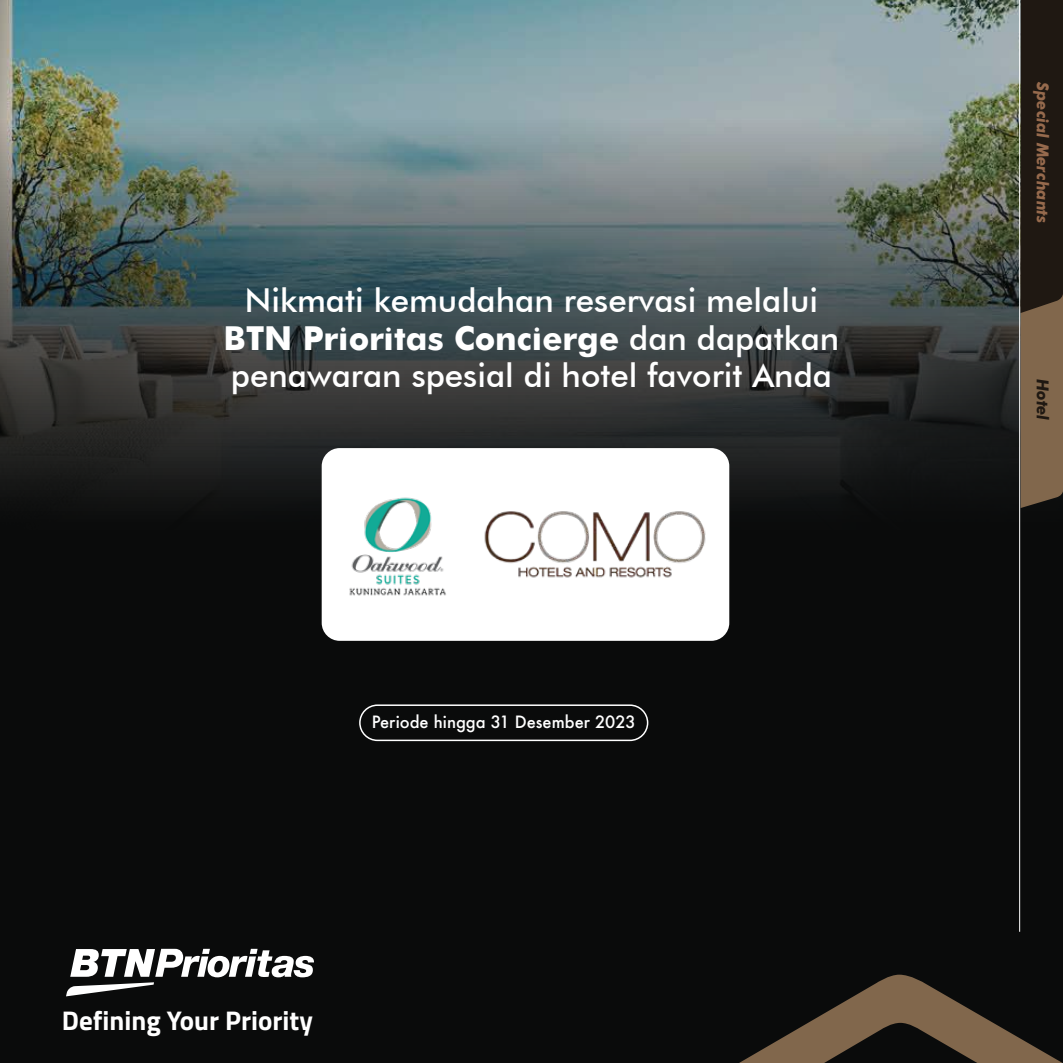
<style>
.page{position:relative;width:1063px;height:1063px;background:#0a0b0b}
.page>*{position:absolute;margin:0;border:0;box-sizing:border-box;transform-origin:0 0}
.t1{font:500 33px "Futura BT";color:#fff}
.t2{font:700 33px "Futura";color:#fff}
.t3{font:700 27px "Titillium Web";color:#fff}
.t4{font:500 16.5px "Futura";color:#fff}
.t5{font:italic 700 16.5px "Futura BT";color:#966a4d;scale:.94 1}
.t6{font:italic 700 16.5px "Futura BT";color:#1f1812;scale:.94 1}
.s1{font-family:"Futura BT";font-weight:500}
</style>
<div class="page">
<svg style="left:739px;top:975px;width:324px;height:88px"></svg>
<svg style="left:66px;top:949px;width:248px;height:47px"></svg>
<img style="left:0;top:0;width:1021px;height:447px">
<hr style="left:1019px;top:0;width:1px;height:932px;background:#fff">
<svg style="left:1021px;top:0;width:42px;height:508px;background:#443628"></svg>
<div style="left:359px;top:704px;width:289px;height:37px;border:2px solid #fff;border-radius:18px"></div>
<div style="left:322px;top:448px;width:407px;height:193px;background:#fff;border-radius:18px"></div>
<img style="left:288px;top:478px;width:158px;height:138px">
<img style="left:484px;top:511px;width:222px;height:67px">
<p class="t1" style="left:245px;top:280px;width:575px">Nikmati kemudahan reservasi melalui</p>
<p class="t2" style="left:224px;top:314px;width:617px">BTN Prioritas Concierge <span class="s1">dan dapatkan</span></p>
<p class="t1" style="left:231px;top:355px;width:603px">penawaran spesial di hotel favorit Anda</p>
<p class="t4" style="left:372px;top:711px;width:266px">Periode hingga 31 Desember 2023</p>
<p class="t3" style="left:62px;top:1000px;width:252px">Defining Your Priority</p>
<p class="t5" style="left:1053px;top:82px;width:151px;rotate:90deg">Special Merchants</p>
<p class="t6" style="left:1053px;top:379px;width:45px;rotate:90deg">Hotel</p>
</div>
